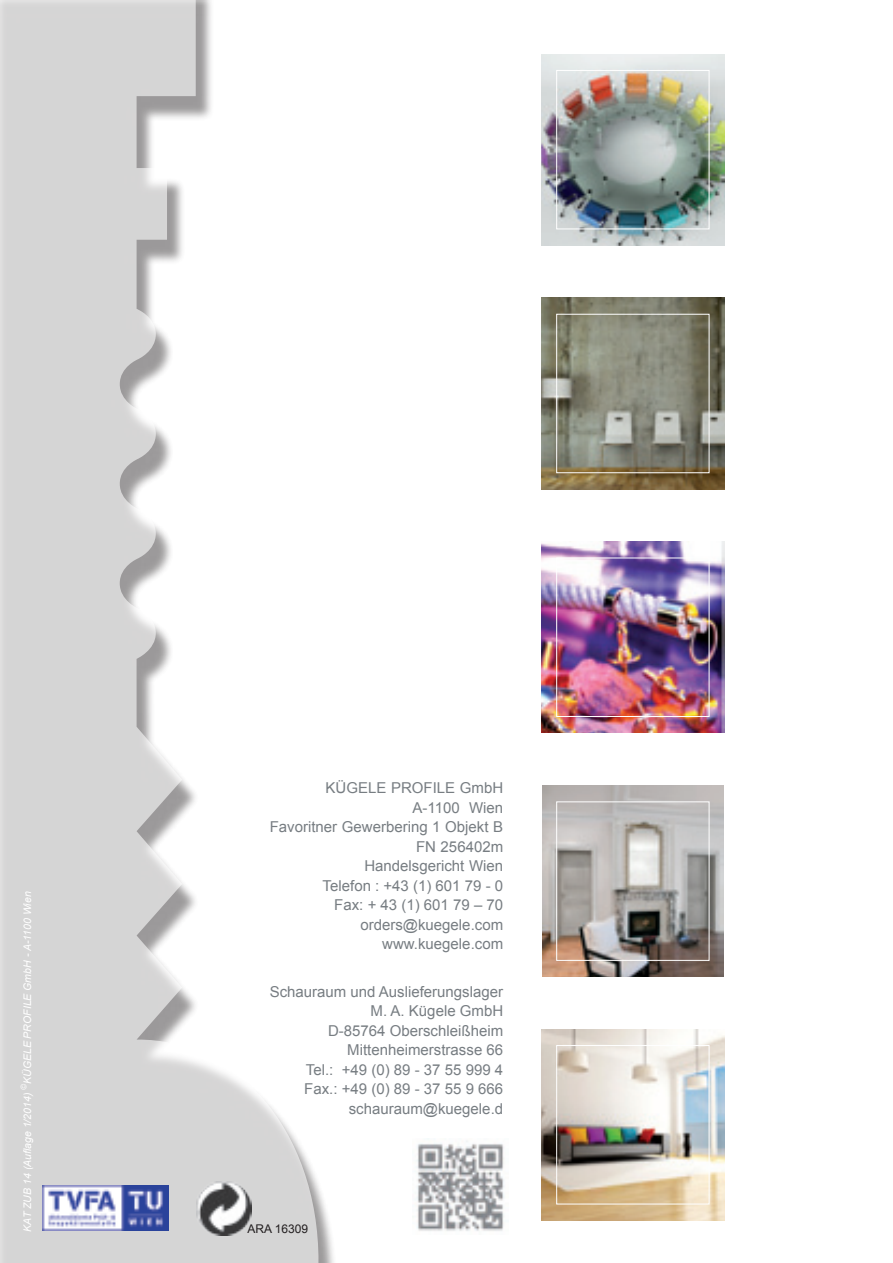
<style>
.page{position:relative;width:893px;height:1263px;background:#fff}
.page>*{position:absolute;margin:0;border:0;box-sizing:border-box;transform-origin:0 0}
.t1{font:15px/19.5px "Arial";color:#777d82;text-align:right}
.t2{font:12px "Arial";color:#231f20}
.t3{font:italic 10.5px "Arial";color:#fff}
</style>
<div class="page">
<svg style="left:0;top:0;width:324px;height:1263px;fill:#d5d5d5"></svg>
<img style="left:43px;top:1186px;width:126px;height:45px">
<img style="left:196px;top:1181px;width:55px;height:54px">
<img style="left:541px;top:541px;width:183px;height:192px">
<div style="left:556px;top:558px;width:153px;height:159px;border:1px solid #fff"></div>
<img style="left:541px;top:1029px;width:183px;height:191px">
<img style="left:542px;top:785px;width:182px;height:192px">
<img style="left:541px;top:54px;width:183px;height:191px">
<img style="left:541px;top:298px;width:183px;height:191px">
<div style="left:556px;top:801px;width:153px;height:160px;border:1px solid #fff"></div>
<div style="left:556px;top:1045px;width:153px;height:159px;border:1px solid #fff"></div>
<div style="left:556px;top:314px;width:153px;height:159px;border:1px solid #fff"></div>
<div style="left:556px;top:70px;width:153px;height:159px;border:1px solid #fff"></div>
<img style="left:415px;top:1141px;width:89px;height:90px">
<p class="t3" style="left:21px;top:1231px;width:341px;rotate:-90deg">KAT ZUB 14 (Auflage 1/2014) <sup>©</sup>KÜGELE PROFILE GmbH - A-1100 Wien</p>
<p class="t1" style="left:270px;top:778px;width:235px">KÜGELE PROFILE GmbH<br>A-1100 Wien<br>Favoritner Gewerbering 1 Objekt B<br>FN 256402m<br>Handelsgericht Wien<br>Telefon : +43 (1) 601 79 - 0<br>Fax: + 43 (1) 601 79 – 70 orders@kuegele.com www.kuegele.com</p>
<p class="t1" style="left:270px;top:981px;width:235px">Schauraum und Auslieferungslager<br>M. A. Kügele GmbH<br>D-85764 Oberschleißheim<br>Mittenheimerstrasse 66<br>Tel.: +49 (0) 89 - 37 55 999 4<br>Fax.: +49 (0) 89 - 37 55 9 666 schauraum@kuegele.d</p>
<p class="t2" style="left:247px;top:1220px;width:62px">ARA 16309</p>
</div>
